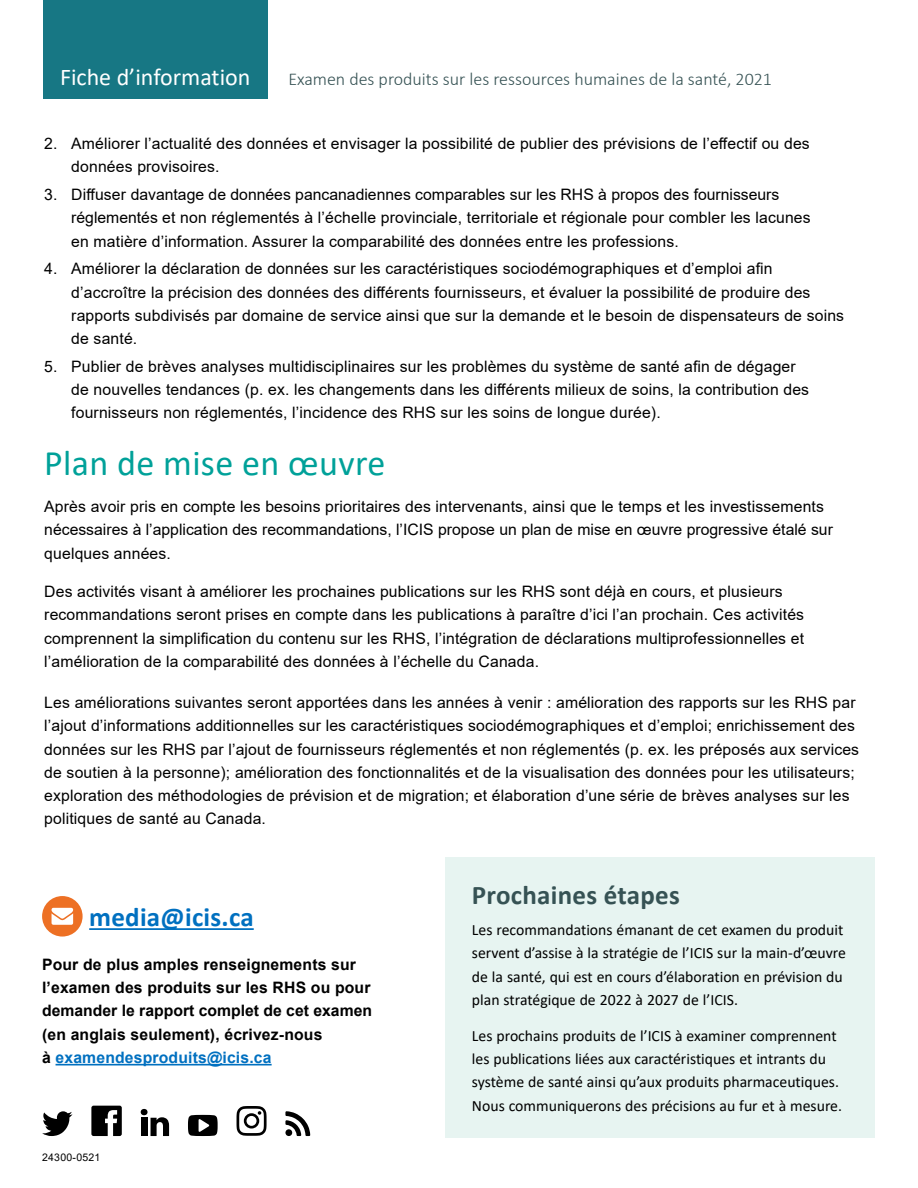
<style>
.page{position:relative;width:918px;height:1188px;background:#fff}
.page>*{position:absolute;margin:0;border:0;box-sizing:border-box;transform-origin:0 0}
.t1{font:36px "Calibri";letter-spacing:.01em;color:#00a199}
.sidebar_H2{font:700 27px "Calibri";letter-spacing:.01em;color:#365254}
.t2{font:700 27px "Calibri";letter-spacing:.01em;color:#0070c0}
.t3{font:24px "Calibri";color:#fff}
.t4{font:300 18px "Calibri";color:#365254}
.body{font:15.75px/23.2px "Arial";letter-spacing:.01em;color:#000}
.sidebar_body{font:15.75px/23.2px "Calibri";color:#000}
.body-2{font:700 15.75px/23.2px "Arial";letter-spacing:.01em;color:#000}
.t5{font:10.5px "Arial";letter-spacing:.025em;color:#000}
.s1{color:#0070c0}
</style>
<div class="page">
<div style="left:43px;top:0;width:224px;height:98px;background:#177784"></div>
<div style="left:445px;top:857px;width:430px;height:281px;background:#e7f4f1"></div>
<hr style="left:89px;top:928px;width:165px;height:2px;background:#0070c0">
<hr style="left:56px;top:1064px;width:216px;height:1px;background:#0070c0">
<div style="left:42px;top:896px;width:41px;height:41px;background:#ed7024;border-radius:50%"></div>
<svg style="left:52px;top:908px;width:21px;height:17px"></svg>
<svg style="left:42px;top:1111px;width:31px;height:25px"></svg>
<svg style="left:91px;top:1106px;width:31px;height:30px"></svg>
<svg style="left:141px;top:1109px;width:28px;height:27px"></svg>
<svg style="left:188px;top:1115px;width:30px;height:21px"></svg>
<svg style="left:237px;top:1106px;width:30px;height:30px"></svg>
<svg style="left:285px;top:1111px;width:25px;height:25px"></svg>
<h3 class="t3" style="left:60px;top:61px;width:192px">Fiche d’information</h3>
<p class="t4" style="left:288px;top:68px;width:485px">Examen des produits sur les ressources humaines de la santé, 2021</p>
<p class="body" style="left:71px;top:132px;width:740px;text-indent:-27px">2. Améliorer l’actualité des données et envisager la possibilité de publier des prévisions de l’effectif ou des données provisoires.</p>
<p class="body" style="left:71px;top:183px;width:741px;text-indent:-27px">3. Diffuser davantage de données pancanadiennes comparables sur les RHS à propos des fournisseurs réglementés et non réglementés à l’échelle provinciale, territoriale et régionale pour combler les lacunes en matière d’information. Assurer la comparabilité des données entre les professions.</p>
<p class="body" style="left:71px;top:257px;width:774px;text-indent:-27px">4. Améliorer la déclaration de données sur les caractéristiques sociodémographiques et d’emploi afin d’accroître la précision des données des différents fournisseurs, et évaluer la possibilité de produire des rapports subdivisés par domaine de service ainsi que sur la demande et le besoin de dispensateurs de soins de santé.</p>
<p class="body" style="left:71px;top:355px;width:739px;text-indent:-27px">5. Publier de brèves analyses multidisciplinaires sur les problèmes du système de santé afin de dégager de nouvelles tendances (p. ex. les changements dans les différents milieux de soins, la contribution des fournisseurs non réglementés, l’incidence des RHS sur les soins de longue durée).</p>
<h2 class="t1" style="left:44px;top:438px;width:343px">Plan de mise en œuvre</h2>
<p class="body" style="left:44px;top:495px;width:790px">Après avoir pris en compte les besoins prioritaires des intervenants, ainsi que le temps et les investissements nécessaires à l’application des recommandations, l’ICIS propose un plan de mise en œuvre progressive étalé sur quelques années.</p>
<p class="body" style="left:44px;top:580px;width:761px">Des activités visant à améliorer les prochaines publications sur les RHS sont déjà en cours, et plusieurs recommandations seront prises en compte dans les publications à paraître d’ici l’an prochain. Ces activités comprennent la simplification du contenu sur les RHS, l’intégration de déclarations multiprofessionnelles et l’amélioration de la comparabilité des données à l’échelle du Canada.</p>
<p class="body" style="left:44px;top:691px;width:816px">Les améliorations suivantes seront apportées dans les années à venir : amélioration des rapports sur les RHS par l’ajout d’informations additionnelles sur les caractéristiques sociodémographiques et d’emploi; enrichissement des données sur les RHS par l’ajout de fournisseurs réglementés et non réglementés (p. ex. les préposés aux services de soutien à la personne); amélioration des fonctionnalités et de la visualisation des données pour les utilisateurs; exploration des méthodologies de prévision et de migration; et élaboration d’une série de brèves analyses sur les politiques de santé au Canada.</p>
<p class="t2" style="left:89px;top:898px;width:166px">media@icis.ca</p>
<p class="body-2" style="left:42px;top:953px;width:331px">Pour de plus amples renseignements sur l’examen des produits sur les RHS ou pour demander le rapport complet de cet examen (en anglais seulement), écrivez-nous<br>à <span class="s1">examendesproduits@icis.ca</span></p>
<p class="t5" style="left:42px;top:1150px;width:60px">24300-0521</p>
<p class="sidebar_H2" style="left:472px;top:876px;width:209px">Prochaines étapes</p>
<p class="sidebar_body" style="left:472px;top:918px;width:376px">Les recommandations émanant de cet examen du produit servent d’assise à la stratégie de l’ICIS sur la main-d’œuvre de la santé, qui est en cours d’élaboration en prévision du plan stratégique de 2022 à 2027 de l’ICIS.</p>
<p class="sidebar_body" style="left:472px;top:1024px;width:372px">Les prochains produits de l’ICIS à examiner comprennent les publications liées aux caractéristiques et intrants du système de santé ainsi qu’aux produits pharmaceutiques.<br>Nous communiquerons des précisions au fur et à mesure.</p>
</div>
